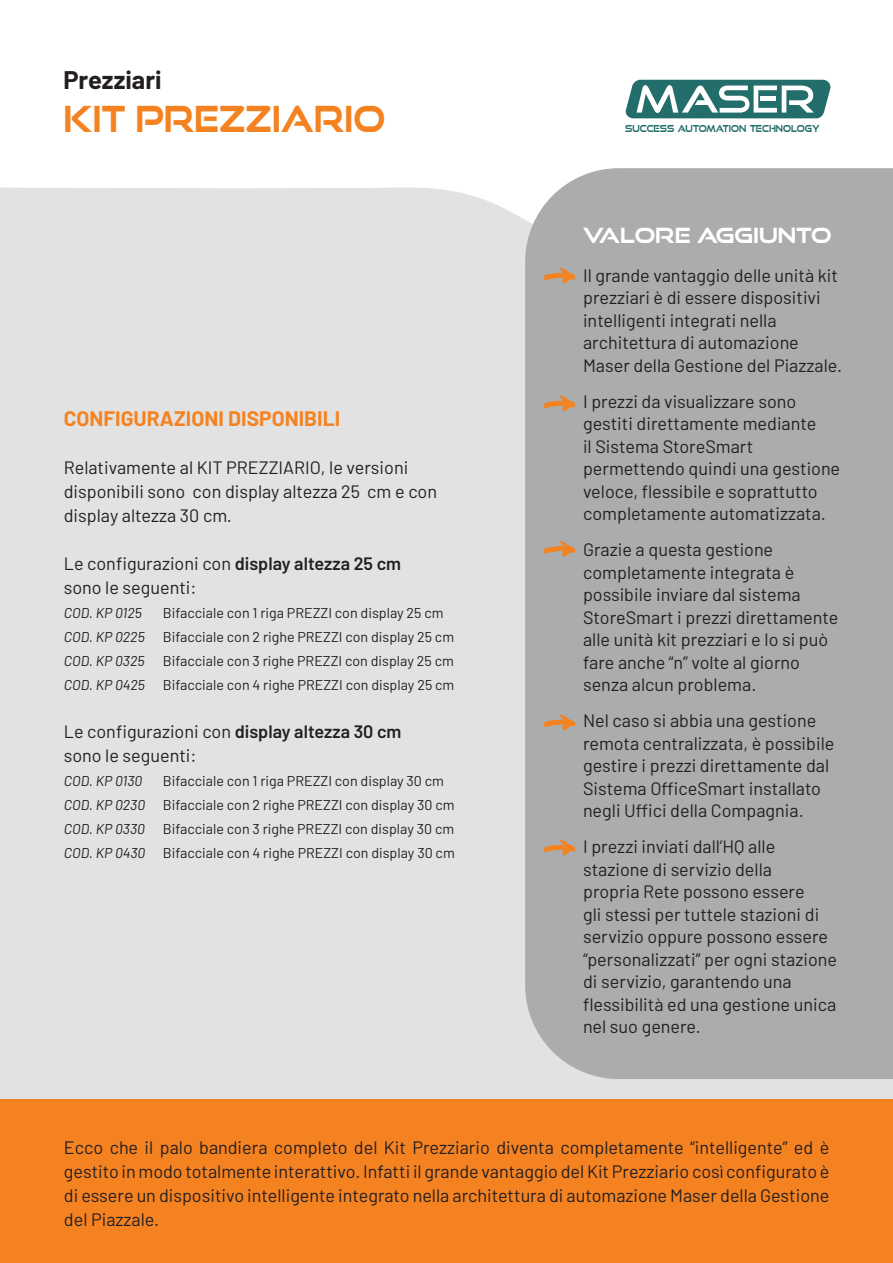
<style>
.page{position:relative;width:893px;height:1263px;background:#fff}
.page>*{position:absolute;margin:0;border:0;box-sizing:border-box;transform-origin:0 0}
.Titolo{font:700 36px "Good Times Rg";color:#f58220;scale:.91 1}
.Titolo-2{font:700 25.5px "Barlow";color:#231f20}
.Testo{font:700 21px "Barlow";color:#f58220}
.Titolo-3{font:700 21px "Good Times Rg";color:#fff}
.Testo-2{font:18px/22.5px "Barlow";color:#231f20}
.Testo-3{font:14.25px "Barlow";color:#231f20}
.Testo-4{font:italic 14.25px "Barlow";color:#231f20}
.t1{font:700 9.75px "Good Times Rg";color:#236d6b;scale:.85 1}
.s1{font-weight:600}
.s2{font-style:italic}
</style>
<div class="page">
<div style="left:0;top:187px;width:893px;height:913px;background:#e2e2e2"></div>
<div style="left:0;top:1100px;width:893px;height:163px;background:#f58220"></div>
<svg style="left:625px;top:79px;width:206px;height:40px"></svg>
<div style="left:760px;top:96px;width:16px;height:5px;background:#fff"></div>
<div style="left:525px;top:168px;width:368px;height:911px;background:#abacad"></div>
<svg style="left:543px;top:267px;width:33px;height:17px"></svg>
<svg style="left:543px;top:395px;width:33px;height:17px"></svg>
<svg style="left:543px;top:541px;width:33px;height:16px"></svg>
<svg style="left:543px;top:714px;width:33px;height:17px"></svg>
<svg style="left:543px;top:839px;width:33px;height:17px"></svg>
<p class="Titolo-2" style="left:63px;top:61px;width:100px">Prezziari</p>
<p class="Titolo" style="left:63px;top:97px;width:355px">KIT PREZZIARIO</p>
<p class="Testo" style="left:64px;top:403px;width:278px">CONFIGURAZIONI DISPONIBILI</p>
<p class="Testo-2" style="left:64px;top:454px;width:375px;line-height:24px">Relativamente al KIT PREZZIARIO, le versioni disponibili sono con display altezza 25 cm e con display altezza 30 cm.</p>
<p class="Testo-2" style="left:64px;top:551px;width:339px">Le configurazioni con <span class="s1">display altezza 25 cm</span></p>
<p class="Testo-2" style="left:64px;top:575px;width:134px">sono le seguenti:</p>
<p class="Testo-4" style="left:64px;top:603px;width:80px">COD. KP 0125</p>
<p class="Testo-3" style="left:163px;top:603px;width:282px">Bifacciale con 1 riga PREZZI con display 25 cm</p>
<p class="Testo-4" style="left:64px;top:627px;width:83px">COD. KP 0225</p>
<p class="Testo-3" style="left:163px;top:627px;width:293px">Bifacciale con 2 righe PREZZI con display 25 cm</p>
<p class="Testo-4" style="left:64px;top:651px;width:82px">COD. KP 0325</p>
<p class="Testo-3" style="left:163px;top:651px;width:293px">Bifacciale con 3 righe PREZZI con display 25 cm</p>
<p class="Testo-3" style="left:64px;top:675px;width:392px"><span class="s2">COD. KP 0425</span> Bifacciale con 4 righe PREZZI con display 25 cm</p>
<p class="Testo-2" style="left:64px;top:719px;width:339px">Le configurazioni con <span class="s1">display altezza 30 cm</span></p>
<p class="Testo-2" style="left:64px;top:743px;width:134px">sono le seguenti:</p>
<p class="Testo-4" style="left:64px;top:771px;width:80px">COD. KP 0130</p>
<p class="Testo-3" style="left:163px;top:771px;width:283px">Bifacciale con 1 riga PREZZI con display 30 cm</p>
<p class="Testo-3" style="left:64px;top:795px;width:392px"><span class="s2">COD. KP 0230</span> Bifacciale con 2 righe PREZZI con display 30 cm</p>
<p class="Testo-3" style="left:64px;top:819px;width:392px"><span class="s2">COD. KP 0330</span> Bifacciale con 3 righe PREZZI con display 30 cm</p>
<p class="Testo-3" style="left:64px;top:843px;width:393px"><span class="s2">COD. KP 0430</span> Bifacciale con 4 righe PREZZI con display 30 cm</p>
<p class="t1" style="left:625px;top:123px;width:231px">SUCCESS AUTOMATION TECHNOLOGY</p>
<p class="Titolo-3" style="left:583px;top:222px;width:250px">VALORE AGGIUNTO</p>
<p class="Testo-2" style="left:583px;top:262px;width:260px">Il grande vantaggio delle unità kit prezziari è di essere dispositivi intelligenti integrati nella architettura di automazione Maser della Gestione del Piazzale.</p>
<p class="Testo-2" style="left:583px;top:388px;width:259px">I prezzi da visualizzare sono gestiti direttamente mediante<br>il Sistema StoreSmart permettendo quindi una gestione veloce, flessibile e soprattutto completamente automatizzata.</p>
<p class="Testo-2" style="left:583px;top:537px;width:257px">Grazie a questa gestione completamente integrata è possibile inviare dal sistema<br>StoreSmart i prezzi direttamente alle unità kit prezziari e lo si può fare anche “n” volte al giorno senza alcun problema.</p>
<p class="Testo-2" style="left:583px;top:708px;width:253px">Nel caso si abbia una gestione remota centralizzata, è possibile gestire i prezzi direttamente dal<br>Sistema OfficeSmart installato negli Uffici della Compagnia.</p>
<p class="Testo-2" style="left:583px;top:834px;width:255px">I prezzi inviati dall’HQ alle stazione di servizio della<br>propria Rete possono essere<br>gli stessi per tuttele stazioni di servizio oppure possono essere “personalizzati” per ogni stazione di servizio, garantendo una flessibilità ed una gestione unica nel suo genere.</p>
<p class="Testo-2" style="left:64px;top:1134px;width:767px;line-height:24px;text-align:justify">Ecco che il palo bandiera completo del Kit Prezziario diventa completamente “intelligente” ed è gestito in modo totalmente interattivo. Infatti il grande vantaggio del Kit Prezziario così configurato è di essere un dispositivo intelligente integrato nella architettura di automazione Maser della Gestione del Piazzale.</p>
</div>
